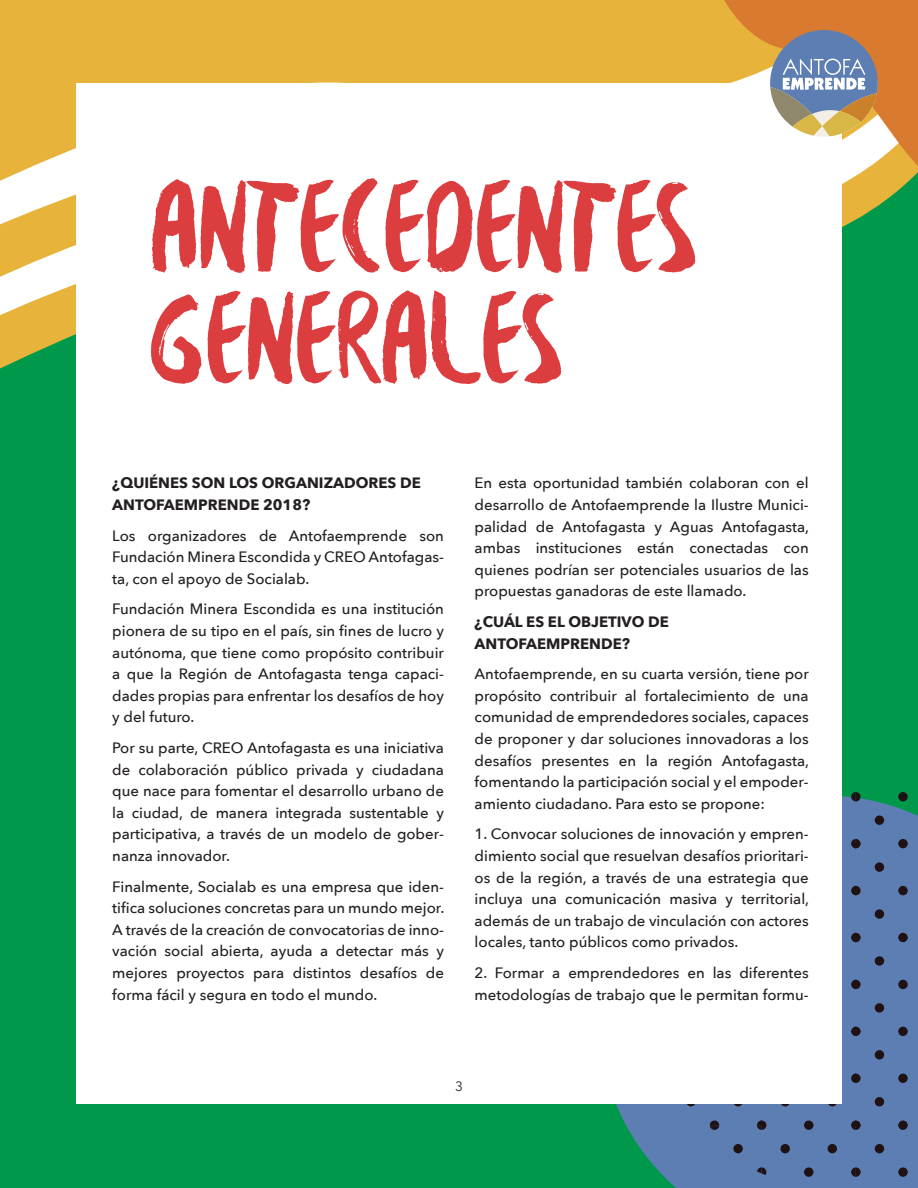
<style>
.page{position:relative;width:918px;height:1188px;background:#00994c}
.page>*{position:absolute;margin:0;border:0;box-sizing:border-box;transform-origin:0 0}
.t1{font:138px/111.3px "Besom";letter-spacing:-.06em;color:#dc3d3f}
.t2{font:500 15px/21.6px "Avenir Next";color:#231f20;text-align:justify}
.t3{font:700 15px/21.6px "Avenir Next";color:#231f20}
.t4{font:13.5px "Avenir Next";color:#231f20}
</style>
<div class="page">
<div style="left:616px;top:796px;width:302px;height:392px;background:#5d7eb2"></div>
<div style="left:898px;top:1167px;width:10px;height:10px;background:#1f1215;border-radius:50%"></div>
<div style="left:875px;top:1144px;width:9px;height:9px;background:#1f1215;border-radius:50%"></div>
<div style="left:898px;top:1074px;width:10px;height:9px;background:#1f1215;border-radius:50%"></div>
<svg style="left:898px;top:1121px;width:10px;height:9px"></svg>
<div style="left:875px;top:1050px;width:9px;height:10px;background:#1f1215;border-radius:50%"></div>
<div style="left:875px;top:1097px;width:9px;height:9px;background:#1f1215;border-radius:50%"></div>
<div style="left:898px;top:980px;width:10px;height:9px;background:#1f1215;border-radius:50%"></div>
<svg style="left:898px;top:1027px;width:10px;height:9px"></svg>
<div style="left:875px;top:956px;width:9px;height:10px;background:#1f1215;border-radius:50%"></div>
<div style="left:875px;top:1003px;width:9px;height:10px;background:#1f1215;border-radius:50%"></div>
<div style="left:898px;top:886px;width:10px;height:9px;background:#1f1215;border-radius:50%"></div>
<svg style="left:898px;top:933px;width:10px;height:9px"></svg>
<div style="left:875px;top:862px;width:9px;height:10px;background:#1f1215;border-radius:50%"></div>
<div style="left:875px;top:909px;width:9px;height:10px;background:#1f1215;border-radius:50%"></div>
<div style="left:898px;top:792px;width:10px;height:9px;background:#1f1215;border-radius:50%"></div>
<svg style="left:898px;top:839px;width:10px;height:9px"></svg>
<div style="left:875px;top:816px;width:9px;height:9px;background:#1f1215;border-radius:50%"></div>
<div style="left:804px;top:1167px;width:9px;height:10px;background:#1f1215;border-radius:50%"></div>
<svg style="left:851px;top:1167px;width:10px;height:10px"></svg>
<div style="left:828px;top:1144px;width:9px;height:9px;background:#1f1215;border-radius:50%"></div>
<div style="left:780px;top:1144px;width:10px;height:9px;background:#1f1215;border-radius:50%"></div>
<svg style="left:851px;top:1074px;width:10px;height:9px"></svg>
<svg style="left:804px;top:1121px;width:9px;height:9px"></svg>
<svg style="left:851px;top:1121px;width:10px;height:9px"></svg>
<div style="left:828px;top:1097px;width:9px;height:9px;background:#1f1215;border-radius:50%"></div>
<svg style="left:780px;top:1097px;width:10px;height:9px"></svg>
<svg style="left:851px;top:980px;width:10px;height:9px"></svg>
<svg style="left:851px;top:1027px;width:10px;height:9px"></svg>
<svg style="left:851px;top:886px;width:10px;height:9px"></svg>
<svg style="left:851px;top:933px;width:10px;height:9px"></svg>
<svg style="left:851px;top:792px;width:10px;height:9px"></svg>
<svg style="left:851px;top:839px;width:10px;height:9px"></svg>
<svg style="left:710px;top:1167px;width:9px;height:6px"></svg>
<svg style="left:757px;top:1167px;width:9px;height:10px"></svg>
<div style="left:733px;top:1144px;width:10px;height:9px;background:#1f1215;border-radius:50%"></div>
<svg style="left:693px;top:1144px;width:3px;height:9px"></svg>
<svg style="left:710px;top:1121px;width:9px;height:9px"></svg>
<svg style="left:757px;top:1121px;width:9px;height:9px"></svg>
<svg style="left:733px;top:1097px;width:10px;height:9px"></svg>
<svg style="left:686px;top:1097px;width:10px;height:9px"></svg>
<svg style="left:663px;top:1121px;width:9px;height:9px"></svg>
<svg style="left:663px;top:1167px;width:4px;height:10px"></svg>
<svg style="left:639px;top:1144px;width:10px;height:9px"></svg>
<svg style="left:0;top:320px;width:76px;height:49px;fill:#e7b33a"></svg>
<svg style="left:0;top:282px;width:76px;height:38px;background:#f1d593"></svg>
<svg style="left:0;top:229px;width:76px;height:53px;background:#f0d189"></svg>
<svg style="left:0;top:186px;width:885px;height:43px;background:#d0cd89"></svg>
<div style="left:0;top:0;width:723px;height:186px;background:#e7b33a"></div>
<div style="left:76px;top:84px;width:766px;height:1020px;background:#fff"></div>
<svg style="left:723px;top:0;width:195px;height:201px"></svg>
<h1 class="t1" style="left:145px;top:183px;width:556px">ANTECEDENTES<br>GENERALES</h1>
<p class="t3" style="left:112px;top:472px;width:310px">¿QUIÉNES SON LOS ORGANIZADORES DE<br>ANTOFAEMPRENDE 2018?</p>
<p class="t2" style="left:112px;top:524px;width:333px">Los organizadores de Antofaemprende son Fundación Minera Escondida y CREO Antofagas&shy;ta, con el apoyo de Socialab.</p>
<p class="t2" style="left:112px;top:598px;width:333px">Fundación Minera Escondida es una institución pionera de su tipo en el país, sin fines de lucro y autónoma, que tiene como propósito contribuir a que la Región de Antofagasta tenga capaci&shy;dades propias para enfrentar los desafíos de hoy y del futuro.</p>
<p class="t2" style="left:112px;top:737px;width:333px">Por su parte, CREO Antofagasta es una iniciativa de colaboración público privada y ciudadana que nace para fomentar el desarrollo urbano de la ciudad, de manera integrada sustentable y participativa, a través de un modelo de gober&shy;nanza innovador.</p>
<p class="t2" style="left:112px;top:875px;width:334px">Finalmente, Socialab es una empresa que iden&shy;tifica soluciones concretas para un mundo mejor.<br>A través de la creación de convocatorias de inno&shy;vación social abierta, ayuda a detectar más y mejores proyectos para distintos desafíos de forma fácil y segura en todo el mundo.</p>
<p class="t2" style="left:475px;top:472px;width:336px">En esta oportunidad también colaboran con el desarrollo de Antofaemprende la Ilustre Munici&shy;palidad de Antofagasta y Aguas Antofagasta, ambas instituciones están conectadas con quienes podrían ser potenciales usuarios de las propuestas ganadoras de este llamado.</p>
<p class="t3" style="left:475px;top:611px;width:196px">¿CUÁL ES EL OBJETIVO DE<br>ANTOFAEMPRENDE?</p>
<p class="t2" style="left:475px;top:663px;width:336px">Antofaemprende, en su cuarta versión, tiene por propósito contribuir al fortalecimiento de una comunidad de emprendedores sociales, capaces de proponer y dar soluciones innovadoras a los desafíos presentes en la región Antofagasta, fomentando la participación social y el empoder&shy;amiento ciudadano. Para esto se propone:</p>
<p class="t2" style="left:475px;top:823px;width:336px">1. Convocar soluciones de innovación y empren&shy;dimiento social que resuelvan desafíos prioritari&shy;os de la región, a través de una estrategia que incluya una comunicación masiva y territorial, además de un trabajo de vinculación con actores locales, tanto públicos como privados.</p>
<p class="t2" style="left:475px;top:962px;width:336px">2. Formar a emprendedores en las diferentes metodologías de trabajo que le permitan formu-</p>
<p class="t4" style="left:455px;top:1075px;width:9px">3</p>
</div>
